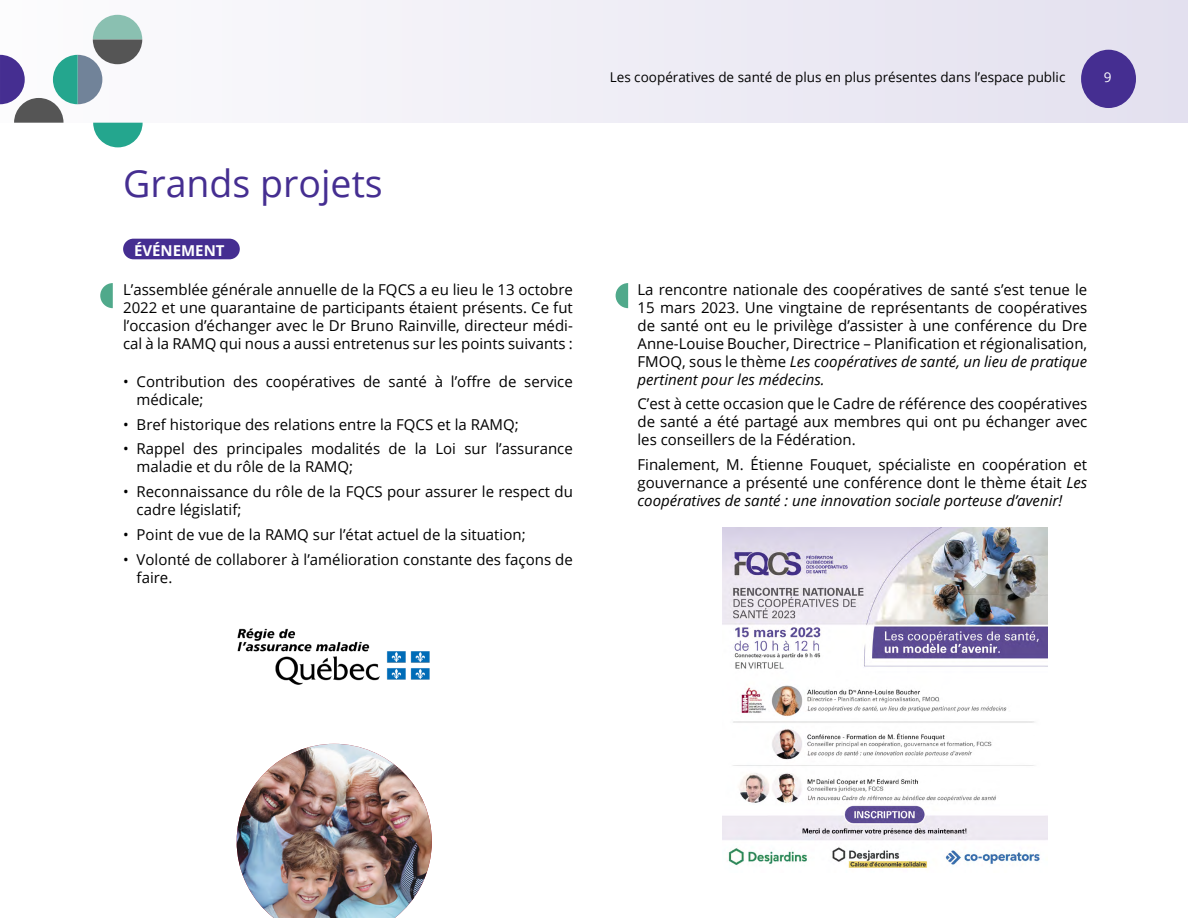
<style>
.page{position:relative;width:1188px;height:918px;background:#fff}
.page>*{position:absolute;margin:0;border:0;box-sizing:border-box;transform-origin:0 0}
.t1{font:37.5px "Open Sans";color:#452e91}
.t2{font:15px/18px "Open Sans";color:#000;text-align:justify}
.t3{font:700 15px "Open Sans";color:#fff}
.t4{font:13.5px "Open Sans";color:#000}
.t5{font:13.5px "Open Sans";color:#fff}
.s1{font-style:italic}
</style>
<div class="page">
<div style="left:0;top:0;width:1188px;height:123px;background:#efedf5"></div>
<div style="left:1081px;top:50px;width:55px;height:58px;background:#452e91;border-radius:50%"></div>
<svg style="left:0;top:15px;width:143px;height:132px"></svg>
<div style="left:123px;top:239px;width:117px;height:20px;background:#452e91;border-radius:10px"></div>
<img style="left:723px;top:528px;width:324px;height:340px">
<img style="left:237px;top:628px;width:193px;height:57px">
<svg style="left:100px;top:283px;width:13px;height:25px"></svg>
<svg style="left:616px;top:283px;width:12px;height:25px"></svg>
<img style="left:237px;top:744px;width:195px;height:174px">
<h1 class="t1" style="left:123px;top:158px;width:261px">Grands projets</h1>
<p class="t3" style="left:134px;top:240px;width:92px">ÉVÉNEMENT</p>
<p class="t2" style="left:123px;top:280px;width:451px">L’assemblée générale annuelle de la FQCS a eu lieu le 13 octobre 2022 et une quarantaine de participants étaient présents. Ce fut l’occasion d’échanger avec le Dr Bruno Rainville, directeur médi&shy;cal à la RAMQ qui nous a aussi entretenus sur les points suivants :</p>
<p class="t2" style="left:137px;top:372px;width:438px;text-indent:-14px">• Contribution des coopératives de santé à l’offre de service médicale;</p>
<p class="t2" style="left:123px;top:415px;width:397px">• Bref historique des relations entre la FQCS et la RAMQ;</p>
<p class="t2" style="left:137px;top:439px;width:438px;text-indent:-14px">• Rappel des principales modalités de la Loi sur l’assurance maladie et du rôle de la RAMQ;</p>
<p class="t2" style="left:137px;top:482px;width:438px;text-indent:-14px">• Reconnaissance du rôle de la FQCS pour assurer le respect du cadre législatif;</p>
<p class="t2" style="left:123px;top:525px;width:404px">• Point de vue de la RAMQ sur l’état actuel de la situation;</p>
<p class="t2" style="left:137px;top:550px;width:438px;text-indent:-14px">• Volonté de collaborer à l’amélioration constante des façons de faire.</p>
<p class="t4" style="left:610px;top:68px;width:457px">Les coopératives de santé de plus en plus présentes dans l’espace public</p>
<p class="t5" style="left:1104px;top:68px;width:9px">9</p>
<p class="t2" style="left:638px;top:280px;width:451px">La rencontre nationale des coopératives de santé s’est tenue le 15 mars 2023. Une vingtaine de représentants de coopératives de santé ont eu le privilège d’assister à une conférence du Dre Anne-Louise Boucher, Directrice – Planification et régionalisation, FMOQ, sous le thème <span class="s1">Les coopératives de santé, un lieu de pratique pertinent pour les médecins.</span></p>
<p class="t2" style="left:638px;top:394px;width:451px">C’est à cette occasion que le Cadre de référence des coopératives de santé a été partagé aux membres qui ont pu échanger avec les conseillers de la Fédération.</p>
<p class="t2" style="left:638px;top:455px;width:451px">Finalement, M. Étienne Fouquet, spécialiste en coopération et gouvernance a présenté une conférence dont le thème était <span class="s1">Les coopératives de santé : une innovation sociale porteuse d’avenir!</span></p>
</div>
